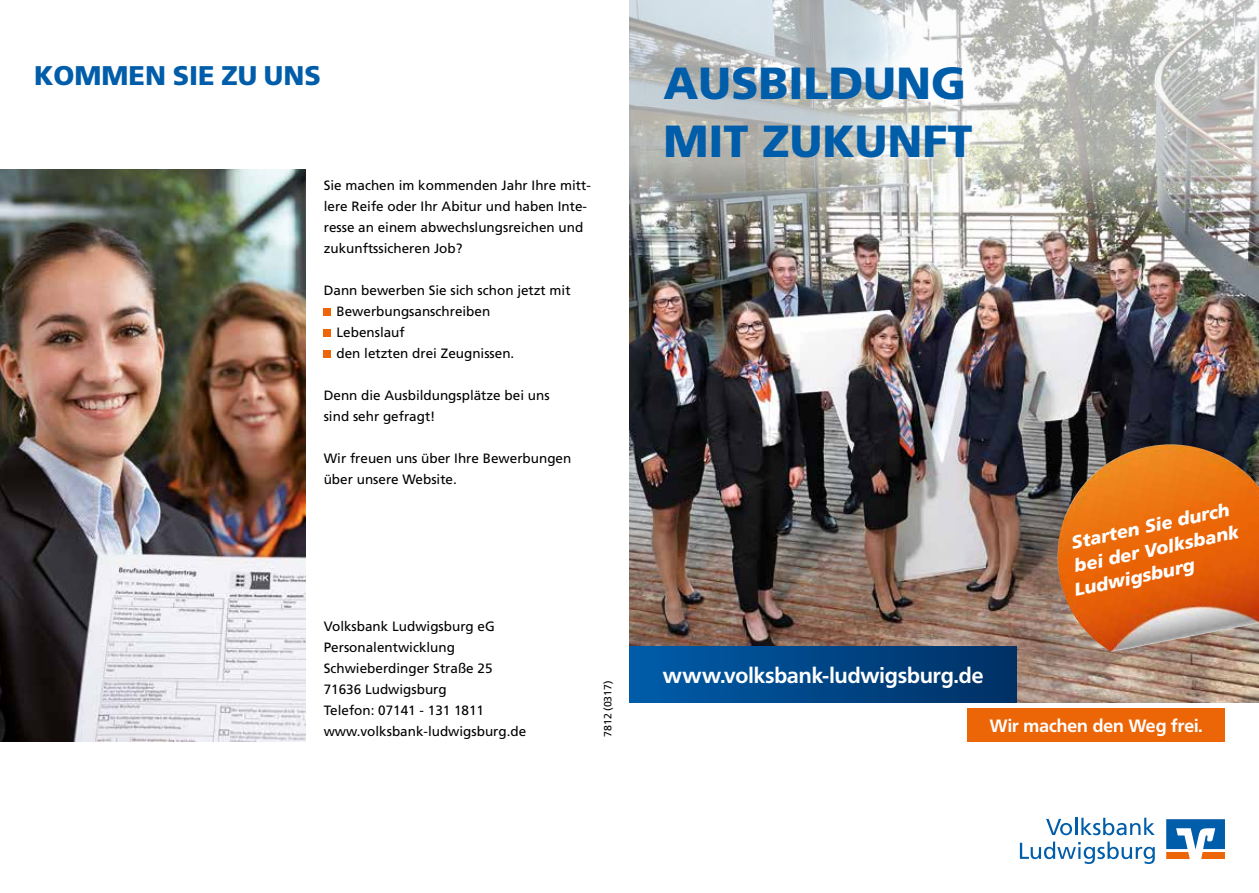
<style>
.page{position:relative;width:1259px;height:893px;background:#fff}
.page>*{position:absolute;margin:0;border:0;box-sizing:border-box;transform-origin:0 0}
.t1{font:900 45px/57.9px "Frutiger";color:#005da9}
.t2{font:900 27px "Frutiger";color:#005da9}
.t3{font:700 21.3px "Frutiger VR";color:#fff}
.t4{font:italic 900 18px/23.5px "Frutiger";color:#fff}
.t5{font:700 17.7px "Frutiger VR";color:#fff}
.t6{font:13.5px/21px "Frutiger";color:#000}
.t7{font:10.5px "Frutiger";color:#000}
</style>
<div class="page">
<div style="left:324px;top:309px;width:7px;height:7px;background:#ec6608"></div>
<div style="left:324px;top:330px;width:7px;height:7px;background:#ec6608"></div>
<div style="left:324px;top:351px;width:7px;height:7px;background:#ec6608"></div>
<img style="left:0;top:169px;width:306px;height:573px">
<img style="left:629px;top:253px;width:630px;height:449px">
<svg style="left:629px;top:0;width:630px;height:253px"></svg>
<img style="left:1048px;top:444px;width:211px;height:208px">
<div style="left:967px;top:708px;width:258px;height:34px;background:#ec6608"></div>
<div style="left:629px;top:646px;width:388px;height:56px;background:linear-gradient(to right,#005caa,#003064)"></div>
<svg style="left:1166px;top:819px;width:59px;height:40px"></svg>
<svg style="left:1046px;top:818px;width:108px;height:17px"></svg>
<svg style="left:1020px;top:841px;width:134px;height:23px"></svg>
<h2 class="t2" style="left:34px;top:59px;width:288px">KOMMEN SIE ZU UNS</h2>
<h1 class="t1" style="left:663px;top:53px;width:310px">AUSBILDUNG<br>MIT ZUKUNFT</h1>
<p class="t6" style="left:324px;top:175px;width:269px">Sie machen im kommenden Jahr Ihre mitt&shy;lere Reife oder Ihr Abitur und haben Inte&shy;resse an einem abwechslungsreichen und zukunftssicheren Job?</p>
<p class="t6" style="left:336px;top:280px;width:236px;text-indent:-13px">Dann bewerben Sie sich schon jetzt mit<br>Bewerbungsanschreiben<br>Lebenslauf<br>den letzten drei Zeugnissen.</p>
<p class="t6" style="left:324px;top:385px;width:227px">Denn die Ausbildungsplätze bei uns sind sehr gefragt!</p>
<p class="t6" style="left:324px;top:448px;width:249px">Wir freuen uns über Ihre Bewerbungen über unsere Website.</p>
<p class="t6" style="left:324px;top:616px;width:204px">Volksbank Ludwigsburg eG<br>Personalentwicklung<br>Schwieberdinger Straße 25<br>71636 Ludwigsburg<br>Telefon: 07141 - 131 1811 www.volksbank-ludwigsburg.de</p>
<p class="t7" style="left:601px;top:737px;width:58px;rotate:-90deg">7812 (0317)</p>
<h3 class="t3" style="left:662px;top:662px;width:322px">www.volksbank-ludwigsburg.de</h3>
<h3 class="t4" style="left:1062px;top:533px;width:174px;text-indent:7px;rotate:-12deg">Starten Sie durch bei der Volksbank<br>Ludwigsburg</h3>
<h3 class="t5" style="left:990px;top:715px;width:214px">Wir machen den Weg frei.</h3>
</div>
